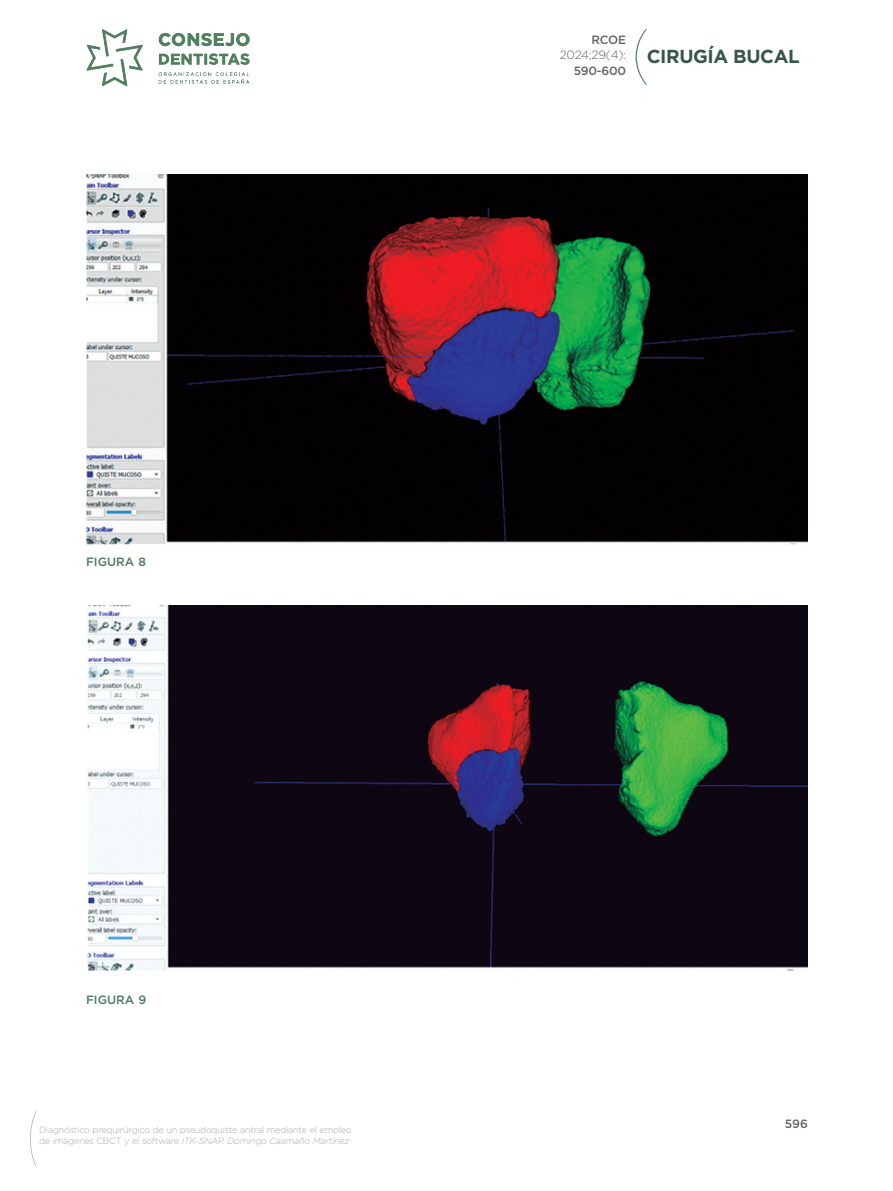
<style>
.page{position:relative;width:893px;height:1191px;background:#fff}
.page>*{position:absolute;margin:0;border:0;box-sizing:border-box;transform-origin:0 0}
.t1{font:700 18.75px "Gotham";letter-spacing:-.02em;color:#37564b}
.t2{font:500 12px "Gotham";letter-spacing:-.02em;color:#636366}
.t3{font:500 12px "Gotham";letter-spacing:.155em;color:#4a7a59}
.t4{font:300 12px "Gotham";letter-spacing:-.025em;color:#636366}
.t5{font:300 9px/11.4px "Gotham";letter-spacing:-.02em;color:#a8a9ad}
.s1{font-style:italic}
</style>
<div class="page">
<img style="left:86px;top:29px;width:164px;height:58px">
<svg style="left:635px;top:29px;width:12px;height:56px"></svg>
<svg style="left:30px;top:1111px;width:6px;height:56px"></svg>
<img style="left:86px;top:174px;width:722px;height:371px">
<img style="left:87px;top:606px;width:721px;height:365px">
<h2 class="t3" style="left:86px;top:555px;width:61px">FIGURA 8</h2>
<h2 class="t3" style="left:86px;top:993px;width:62px">FIGURA 9</h2>
<p class="t5" style="left:39px;top:1124px;width:314px">Diagnóstico prequirúrgico de un pseudoquiste antral mediante el empleo de imágenes CBCT y el software <span class="s1">ITK-SNAP. Domingo Caamaño Martínez</span></p>
<h2 class="t2" style="left:591px;top:33px;width:36px">RCOE</h2>
<h2 class="t4" style="left:560px;top:49px;width:68px">2024;29(4):</h2>
<h2 class="t2" style="left:574px;top:64px;width:54px">590-600</h2>
<h1 class="t1" style="left:647px;top:45px;width:155px">CIRUGÍA BUCAL</h1>
<h2 class="t2" style="left:785px;top:1116px;width:25px">596</h2>
</div>
